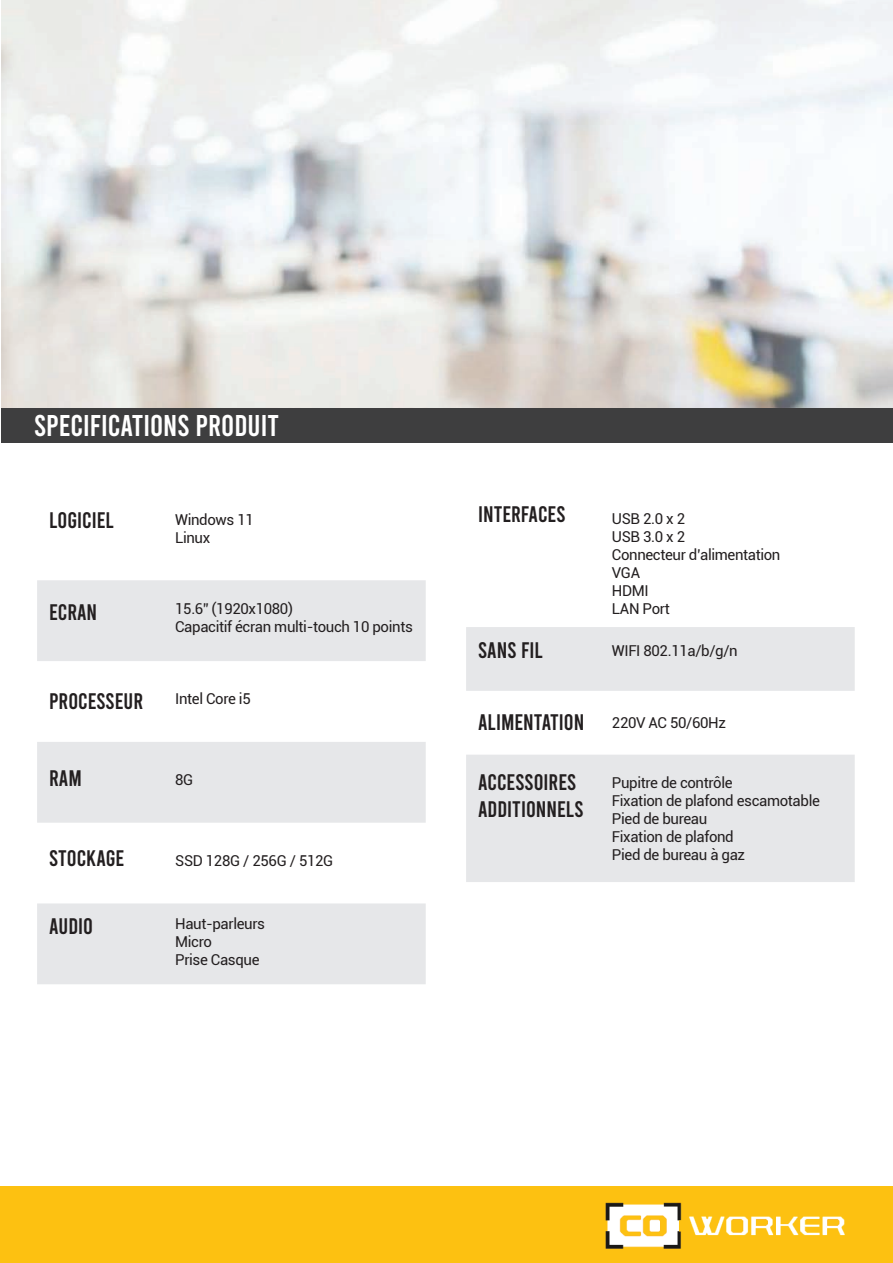
<style>
.page{position:relative;width:893px;height:1263px;background:#fff}
.page>*{position:absolute;margin:0;border:0;box-sizing:border-box;transform-origin:0 0}
.t1{font:30px "Bebas";color:#fff}
.t2{font:22.5px/27px "Bebas";color:#231f20}
.t3{font:15px/18px "Roboto";letter-spacing:-.025em;color:#231f20}
.s1{font-family:"Bebas";font-size:22.5px}
</style>
<div class="page">
<img style="left:2px;top:0;width:891px;height:408px">
<div style="left:2px;top:408px;width:891px;height:34px;background:#3e3e3f"></div>
<svg style="left:37px;top:580px;width:389px;height:404px;fill:#e6e7e9"></svg>
<svg style="left:466px;top:627px;width:389px;height:255px;fill:#e6e7e9"></svg>
<div style="left:0;top:1186px;width:893px;height:77px;background:#fdc111"></div>
<img style="left:605px;top:1202px;width:240px;height:47px">
<h1 class="t1" style="left:34px;top:410px;width:246px">SPECIFICATIONS PRODUIT</h1>
<h2 class="t2" style="left:49px;top:507px;width:66px">LOGICIEL</h2>
<p class="t3" style="left:175px;top:510px;width:80px">Windows 11<br>Linux</p>
<h2 class="t2" style="left:49px;top:598px;width:50px">ECRAN</h2>
<p class="t3" style="left:175px;top:599px;width:239px">15.6” (1920x1080)<br>Capacitif écran multi-touch 10 points</p>
<h2 class="t2" style="left:49px;top:688px;width:96px">PROCESSEUR</h2>
<p class="t3" style="left:175px;top:689px;width:77px">Intel Core i5</p>
<h2 class="t2" style="left:49px;top:764px;width:34px">RAM</h2>
<p class="t3" style="left:175px;top:770px;width:20px">8G</p>
<h2 class="t2" style="left:49px;top:845px;width:77px">STOCKAGE</h2>
<p class="t3" style="left:175px;top:851px;width:160px">SSD 128G / 256G / 512G</p>
<h2 class="t2" style="left:49px;top:913px;width:45px">AUDIO</h2>
<p class="t3" style="left:175px;top:913px;width:91px">Haut-parleurs<br>Micro<br>Prise Casque</p>
<h2 class="t2" style="left:478px;top:501px;width:89px">INTERFACES</h2>
<p class="t3" style="left:612px;top:509px;width:170px">USB 2.0 x 2<br>USB 3.0 x 2<br>Connecteur d’alimentation<br>VGA<br>HDMI<br>LAN Port</p>
<h2 class="t2" style="left:478px;top:637px;width:66px">SANS FIL</h2>
<p class="t3" style="left:612px;top:641px;width:127px">WIFI 802.11a/b/g/n</p>
<p class="t3" style="left:478px;top:713px;width:249px"><span class="s1">ALIMENTATION</span> 220V AC 50/60Hz</p>
<h2 class="t2" style="left:478px;top:768px;width:107px">ACCESSOIRES<br>ADDITIONNELS</h2>
<p class="t3" style="left:612px;top:773px;width:209px">Pupitre de contrôle<br>Fixation de plafond escamotable<br>Pied de bureau<br>Fixation de plafond<br>Pied de bureau à gaz</p>
</div>
